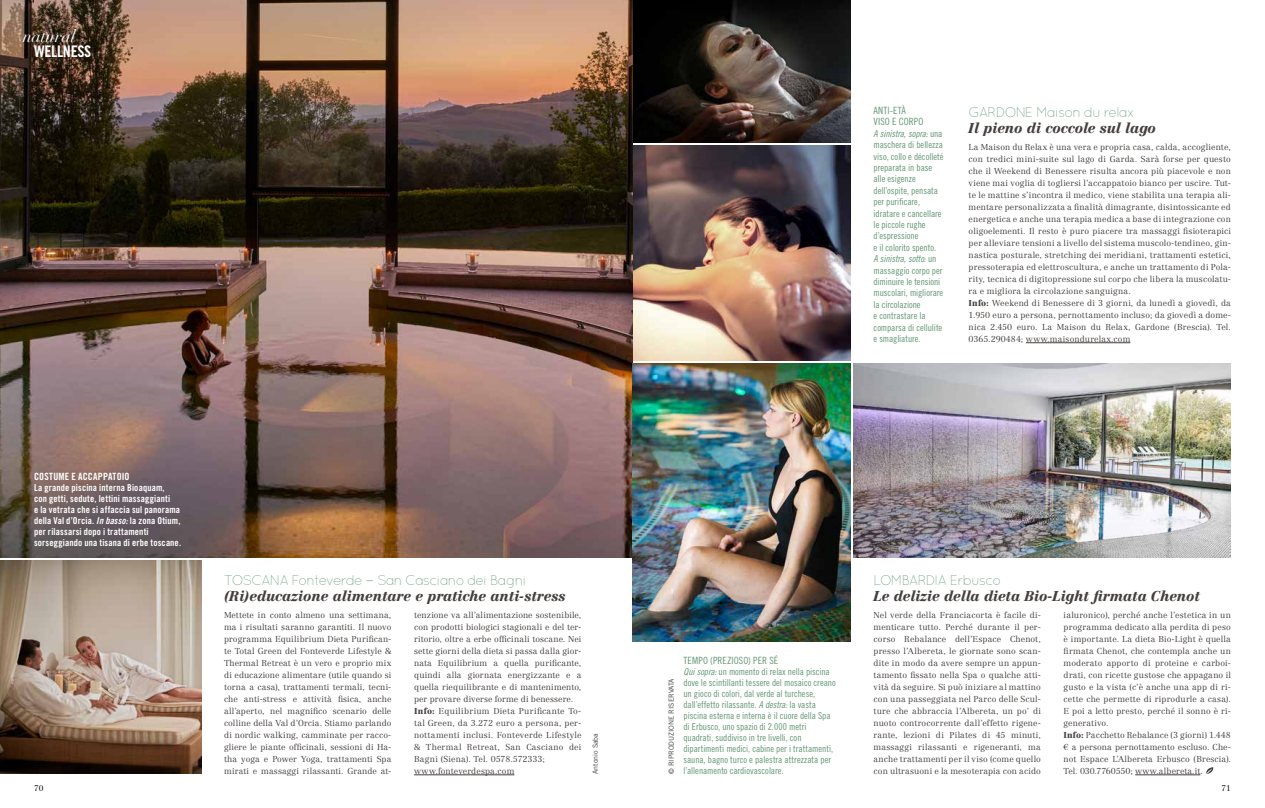
<style>
.page{position:relative;width:1265px;height:808px;background:#fff}
.page>*{position:absolute;margin:0;border:0;box-sizing:border-box;transform-origin:0 0}
.t1{font:italic 17px "Didot LT Std";color:#fff}
.t2{font:16px "Trade Gothic LT Std Bd Cn 20";letter-spacing:-.02em;color:#fff}
.t3{font:italic 900 14px "Centennial LT Std";color:#433f3d}
.t4{font:300 14px "Quicksand";letter-spacing:-.05em;color:#508d69}
.t5{font:10px/11.4px "Trade Gothic LT Std Cn 18";letter-spacing:.01em;color:#629674}
.t6{font:10px "Trade Gothic LT Std Bd Cn 20";letter-spacing:.015em;color:#fff}
.t7{font:9.5px/11.4px "Trade Gothic LT Std Cn 18";color:#629674}
.t8{font:9.5px/11px "Trade Gothic LT Std Bd Cn 20";letter-spacing:.015em;color:#fff}
.t9{font:9.5px "Trade Gothic LT Std Cn 18 Obl";letter-spacing:-.015em;color:#629674}
.t10{font:300 8.5px/12px "Centennial LT Std";letter-spacing:.02em;color:#433f3d}
.t11{font:300 8.5px "Centennial LT Std";color:#433f3d}
.t12{font:300 8px "Centennial LT Std";color:#000}
.t13{font:7px "Trade Gothic LT Std";color:#433f3d}
.s1{font-family:"Trade Gothic LT Std Bd Cn 20 Obl"}
.s2{font-weight:900}
.s3{font-family:"Trade Gothic LT Std Cn 18"}
.s4{font-family:"Trade Gothic LT Std Cn 18 Obl"}
</style>
<div class="page">
<img style="left:632px;top:0;width:218px;height:142px">
<img style="left:0;top:561px;width:201px;height:213px">
<img style="left:632px;top:145px;width:218px;height:216px">
<img style="left:0;top:0;width:632px;height:558px">
<img style="left:632px;top:364px;width:218px;height:278px">
<img style="left:853px;top:364px;width:377px;height:194px">
<hr style="left:1135px;top:774px;width:65px;height:1px;background:#433f3d">
<hr style="left:414px;top:774px;width:100px;height:1px;background:#433f3d">
<hr style="left:1025px;top:342px;width:105px;height:1px;background:#433f3d">
<svg style="left:1206px;top:767px;width:7px;height:7px"></svg>
<h1 class="t1" style="left:23px;top:26px;width:54px">natural</h1>
<h2 class="t2" style="left:34px;top:41px;width:59px">WELLNESS</h2>
<p class="t6" style="left:34px;top:470px;width:97px">COSTUME E ACCAPPATOIO</p>
<p class="t8" style="left:34px;top:482px;width:148px">La grande piscina interna Bioaquam,<br>con getti, sedute, lettini massaggianti<br>e la vetrata che si affaccia sul panorama della Val d’Orcia. <span class="s1">In basso:</span> la zona Otium, per rilassarsi dopo i trattamenti sorseggiando una tisana di erbe toscane.</p>
<h3 class="t4" style="left:224px;top:572px;width:304px">TOSCANA Fonteverde —San Casciano dei Bagni</h3>
<h3 class="t3" style="left:224px;top:587px;width:343px">(Ri)educazione alimentare e pratiche anti-stress</h3>
<p class="t10" style="left:224px;top:609px;width:169px;text-align:justify">Mettete in conto almeno una settimana, ma i risultati saranno garantiti. Il nuovo programma Equilibrium Dieta Purifican&shy;te Total Green del Fonteverde Lifestyle &amp; Thermal Retreat è un vero e proprio mix di educazione alimentare (utile quando si torna a casa), trattamenti termali, tecni&shy;che anti-stress e attività fisica, anche all’aperto, nel magnifico scenario delle colline della Val d’Orcia. Stiamo parlando di nordic walking, camminate per racco&shy;gliere le piante officinali, sessioni di Ha&shy;tha yoga e Power Yoga, trattamenti Spa mirati e massaggi rilassanti. Grande at-</p>
<p class="t10" style="left:414px;top:609px;width:169px">tenzione va all’alimentazione sostenibile, con prodotti biologici stagionali e del ter&shy;ritorio, oltre a erbe officinali toscane. Nei sette giorni della dieta si passa dalla gior&shy;nata Equilibrium a quella purificante, quindi alla giornata energizzante e a quella riequilibrante e di mantenimento, per provare diverse forme di benessere.<br><span class="s2">Info:</span> Equilibrium Dieta Purificante To&shy;tal Green, da 3.272 euro a persona, per&shy;nottamenti inclusi. Fonteverde Lifestyle &amp; Thermal Retreat, San Casciano dei Bagni (Siena). Tel. 0578.572333; www.fonteverdespa.com</p>
<p class="t13" style="left:591px;top:774px;width:42px;rotate:-90deg">Antonio Saba</p>
<p class="t5" style="left:873px;top:105px;width:51px">ANTI-ETÀ<br>VISO E CORPO</p>
<p class="t9" style="left:873px;top:128px;width:70px">A sinistra, sopra: <span class="s3">una</span></p>
<p class="t7" style="left:873px;top:139px;width:71px">maschera di bellezza viso, collo e décolleté preparata in base alle esigenze dell’ospite, pensata per purificare, idratare e cancellare le piccole rughe d’espressione<br>e il colorito spento.</p>
<p class="t9" style="left:873px;top:253px;width:64px">A sinistra, sotto: <span class="s3">un</span></p>
<p class="t7" style="left:873px;top:264px;width:71px">massaggio corpo per diminuire le tensioni muscolari, migliorare la circolazione<br>e contrastare la comparsa di cellulite e smagliature.</p>
<h3 class="t4" style="left:968px;top:104px;width:168px">GARDONE Maison du relax</h3>
<h3 class="t3" style="left:968px;top:119px;width:189px">Il pieno di coccole sul lago</h3>
<p class="t10" style="left:968px;top:141px;width:264px">La Maison du Relax è una vera e propria casa, calda, accogliente, con tredici mini-suite sul lago di Garda. Sarà forse per questo che il Weekend di Benessere risulta ancora più piacevole e non viene mai voglia di togliersi l’accappatoio bianco per uscire. Tut&shy;te le mattine s’incontra il medico, viene stabilita una terapia ali&shy;mentare personalizzata a finalità dimagrante, disintossicante ed energetica e anche una terapia medica a base di integrazione con oligoelementi. Il resto è puro piacere tra massaggi fisioterapici per alleviare tensioni a livello del sistema muscolo-tendineo, gin&shy;nastica posturale, stretching dei meridiani, trattamenti estetici, pressoterapia ed elettroscultura, e anche un trattamento di Pola&shy;rity, tecnica di digitopressione sul corpo che libera la muscolatu&shy;ra e migliora la circolazione sanguigna.<br><span class="s2">Info:</span> Weekend di Benessere di 3 giorni, da lunedì a giovedì, da 1.950 euro a persona, pernottamento incluso; da giovedì a dome&shy;nica 2.450 euro. La Maison du Relax, Gardone (Brescia). Tel.<br>0365.290484; www.maisondurelax.com</p>
<p class="t13" style="left:667px;top:774px;width:97px;rotate:-90deg">© RIPRODUZIONE RISERVATA</p>
<p class="t5" style="left:683px;top:654px;width:96px">TEMPO (PREZIOSO) PER SÉ</p>
<p class="t7" style="left:683px;top:666px;width:154px;line-height:11px"><span class="s4">Qui sopra:</span> un momento di relax nella piscina dove le scintillanti tessere del mosaico creano un gioco di colori, dal verde al turchese, dall’effetto rilassante. <span class="s4">A destra:</span> la vasta piscina esterna e interna è il cuore della Spa di Erbusco, uno spazio di 2.000 metri quadrati, suddiviso in tre livelli, con dipartimenti medici, cabine per i trattamenti, sauna, bagno turco e palestra attrezzata per l’allenamento cardiovascolare.</p>
<h3 class="t4" style="left:873px;top:572px;width:129px">LOMBARDIA Erbusco</h3>
<h3 class="t3" style="left:873px;top:587px;width:328px">Le delizie della dieta Bio-Light firmata Chenot</h3>
<p class="t10" style="left:873px;top:609px;width:169px;text-align:justify">Nel verde della Franciacorta è facile di&shy;menticare tutto. Perché durante il per&shy;corso Rebalance dell’Espace Chenot, presso l’Albereta, le giornate sono scan&shy;dite in modo da avere sempre un appun&shy;tamento fissato nella Spa o qualche atti&shy;vità da seguire. Si può iniziare al mattino con una passeggiata nel Parco delle Scul&shy;ture che abbraccia l’Albereta, un po’ di nuoto controcorrente dall’effetto rigene&shy;rante, lezioni di Pilates di 45 minuti, massaggi rilassanti e rigeneranti, ma anche trattamenti per il viso (come quello con ultrasuoni e la mesoterapia con acido</p>
<p class="t10" style="left:1063px;top:609px;width:169px">ialuronico), perché anche l’estetica in un programma dedicato alla perdita di peso è importante. La dieta Bio-Light è quella firmata Chenot, che contempla anche un moderato apporto di proteine e carboi&shy;drati, con ricette gustose che appagano il gusto e la vista (c’è anche una app di ri&shy;cette che permette di riprodurle a casa).<br>E poi a letto presto, perché il sonno è ri&shy;generativo.<br><span class="s2">Info:</span> Pacchetto Rebalance (3 giorni) 1.448 € a persona pernottamento escluso. Che&shy;not Espace L’Albereta Erbusco (Brescia).</p>
<p class="t11" style="left:1063px;top:766px;width:141px">Tel. 030.7760550; www.albereta.it.</p>
<p class="t12" style="left:34px;top:783px;width:11px">70</p>
<p class="t12" style="left:1221px;top:783px;width:11px">71</p>
</div>
